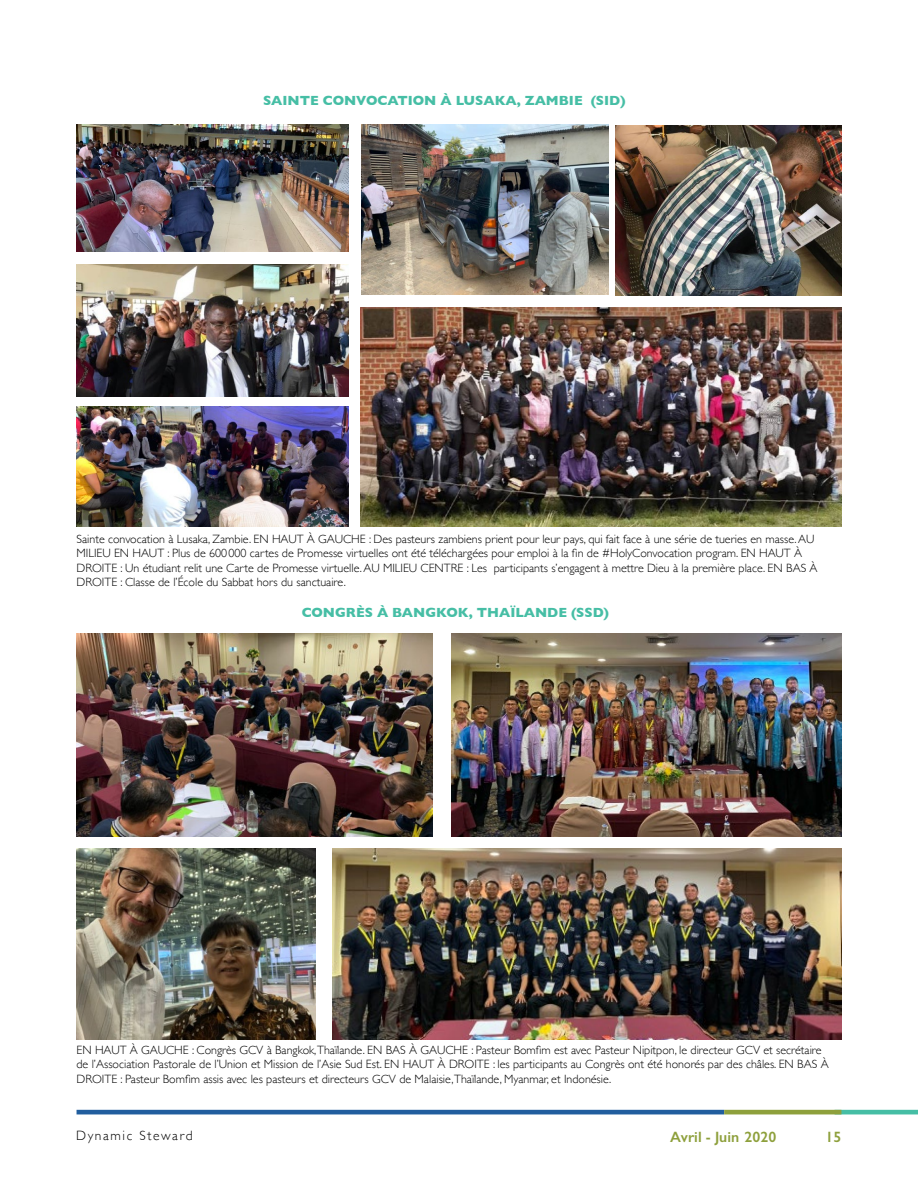
<style>
.page{position:relative;width:918px;height:1188px;background:#fff}
.page>*{position:absolute;margin:0;border:0;box-sizing:border-box;transform-origin:0 0}
.t1{font:600 15px "Gill Sans";color:#8ea03c}
.t2{font:700 13.5px "Gill Sans";color:#46bea5}
.t3{font:300 13.5px "Gill Sans";letter-spacing:.12em;color:#000}
.t4{font:300 12px/14.4px "Gill Sans";color:#000}
</style>
<div class="page">
<hr style="left:77px;top:1110px;width:647px;height:4px;background:#215e9e">
<hr style="left:835px;top:1110px;width:83px;height:4px;background:#46bea5">
<hr style="left:724px;top:1110px;width:117px;height:4px;background:#8ea03c">
<img style="left:362px;top:124px;width:247px;height:170px">
<img style="left:77px;top:124px;width:272px;height:127px">
<img style="left:77px;top:264px;width:272px;height:133px">
<img style="left:77px;top:407px;width:272px;height:119px">
<img style="left:616px;top:125px;width:225px;height:170px">
<img style="left:77px;top:848px;width:238px;height:192px">
<img style="left:332px;top:848px;width:509px;height:192px">
<img style="left:452px;top:634px;width:389px;height:202px">
<img style="left:77px;top:634px;width:356px;height:202px">
<img style="left:360px;top:307px;width:481px;height:219px">
<p class="t2" style="left:263px;top:90px;width:364px">SAINTE CONVOCATION À LUSAKA, ZAMBIE (SID)</p>
<p class="t4" style="left:77px;top:531px;width:743px">Sainte convocation à Lusaka, Zambie. EN HAUT À GAUCHE : Des pasteurs zambiens prient pour leur pays, qui fait face à une série de tueries en masse. AU MILIEU EN HAUT : Plus de 600000 cartes de Promesse virtuelles ont été téléchargées pour emploi à la fin de #HolyConvocation program. EN HAUT À DROITE : Un étudiant relit une Carte de Promesse virtuelle. AU MILIEU CENTRE : Les participants s’engagent à mettre Dieu à la première place. EN BAS À DROITE : Classe de l’École du Sabbat hors du sanctuaire.</p>
<p class="t2" style="left:302px;top:601px;width:309px">CONGRÈS À BANGKOK, THAÏLANDE (SSD)</p>
<p class="t4" style="left:77px;top:1042px;width:754px">EN HAUT À GAUCHE : Congrès GCV à Bangkok,Thaïlande. EN BAS À GAUCHE : Pasteur Bomfim est avec Pasteur Nipitpon, le directeur GCV et secrétaire de l’Association Pastorale de l’Union et Mission de l’Asie Sud Est. EN HAUT À DROITE : les participants au Congrès ont été honorés par des châles. EN BAS À<br>DROITE : Pasteur Bomfim assis avec les pasteurs et directeurs GCV de Malaisie,Thaïlande, Myanmar, et Indonésie.</p>
<p class="t3" style="left:76px;top:1125px;width:118px">Dynamic Steward</p>
<p class="t1" style="left:670px;top:1128px;width:108px">Avril - Juin 2020</p>
<p class="t1" style="left:826px;top:1128px;width:17px">15</p>
</div>
